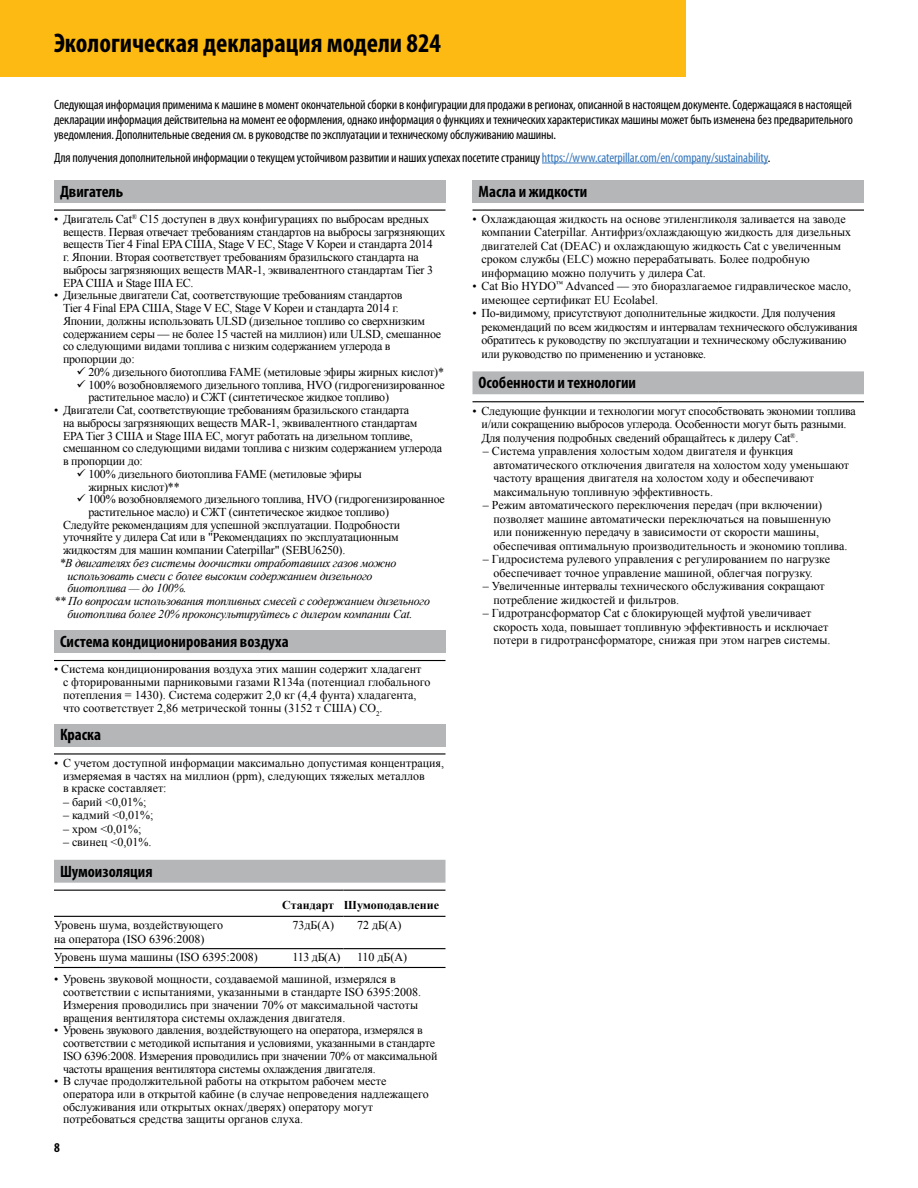
<style>
.page{position:relative;width:918px;height:1188px;background:#fff}
.page>*{position:absolute;margin:0;border:0;box-sizing:border-box;transform-origin:0 0}
.t1{font:700 condensed 27px "Myriad Pro";color:#000}
.t2{font:700 condensed 16.5px "Myriad Pro";color:#000}
.t3{font:condensed 13.5px/15px "Myriad Pro";letter-spacing:-.01em;color:#000;text-align:justify}
.t4{font:700 condensed 13.5px "Myriad Pro";color:#000}
.t5{font:12px/12.8px "Times New Roman";letter-spacing:-.02em;color:#000}
.t6{font:12px/13.5px "Times New Roman";color:#000}
.t7{font:italic 12px "Times New Roman";letter-spacing:-.02em;color:#000}
.t8{font:700 12px "Times New Roman";color:#000}
.s1{color:#3777bc}
</style>
<div class="page">
<div style="left:0;top:0;width:686px;height:76px;background:#fdba12"></div>
<hr style="left:542px;top:163px;width:226px;height:1px;background:#3777bc">
<div style="left:54px;top:180px;width:392px;height:23px;background:#b4b6b8"></div>
<hr style="left:54px;top:210px;width:392px;height:1px;background:#000">
<div style="left:54px;top:630px;width:392px;height:23px;background:#b4b6b8"></div>
<hr style="left:54px;top:660px;width:392px;height:1px;background:#000">
<div style="left:54px;top:724px;width:392px;height:22px;background:#b4b6b8"></div>
<hr style="left:54px;top:753px;width:392px;height:2px;background:#000">
<div style="left:54px;top:860px;width:392px;height:23px;background:#b4b6b8"></div>
<hr style="left:54px;top:890px;width:225px;height:1px;background:#000">
<hr style="left:279px;top:890px;width:65px;height:1px;background:#000">
<hr style="left:344px;top:890px;width:102px;height:1px;background:#000">
<hr style="left:54px;top:916px;width:225px;height:1px;background:#000">
<hr style="left:279px;top:916px;width:65px;height:1px;background:#000">
<hr style="left:344px;top:916px;width:102px;height:1px;background:#000">
<hr style="left:54px;top:948px;width:225px;height:1px;background:#000">
<hr style="left:279px;top:948px;width:65px;height:1px;background:#000">
<hr style="left:344px;top:948px;width:102px;height:1px;background:#000">
<hr style="left:54px;top:967px;width:225px;height:1px;background:#000">
<hr style="left:279px;top:967px;width:65px;height:1px;background:#000">
<hr style="left:344px;top:967px;width:102px;height:1px;background:#000">
<div style="left:472px;top:180px;width:392px;height:23px;background:#b4b6b8"></div>
<hr style="left:472px;top:210px;width:392px;height:1px;background:#000">
<div style="left:472px;top:371px;width:392px;height:23px;background:#b4b6b8"></div>
<hr style="left:472px;top:401px;width:246px;height:1px;background:#000">
<hr style="left:718px;top:401px;width:146px;height:1px;background:#000">
<h1 class="t1" style="left:54px;top:26px;width:389px">Экологическая декларация модели 824</h1>
<p class="t3" style="left:54px;top:97px;width:800px">Следующая информация применима к машине в момент окончательной сборки в конфигурации для продажи в регионах, описанной в настоящем документе. Содержащаяся в настоящей декларации информация действительна на момент ее оформления, однако информация о функциях и технических характеристиках машины может быть изменена без предварительного уведомления. Дополнительные сведения см. в руководстве по эксплуатации и техническому обслуживанию машины.</p>
<p class="t3" style="left:54px;top:150px;width:717px">Для получения дополнительной информации о текущем устойчивом развитии и наших успехах посетите страницу <span class="s1">https://www.caterpillar.com/en/company/sustainability</span>.</p>
<h2 class="t2" style="left:60px;top:181px;width:65px">Двигатель</h2>
<p class="t5" style="left:63px;top:212px;width:384px;text-indent:-9px">• Двигатель Cat<sup>®</sup> C15 доступен в двух конфигурациях по выбросам вредных веществ. Первая отвечает требованиям стандартов на выбросы загрязняющих веществ Tier 4 Final EPA США, Stage V ЕС, Stage V Кореи и стандарта 2014<br>г. Японии. Вторая соответствует требованиям бразильского стандарта на выбросы загрязняющих веществ MAR-1, эквивалентного стандартам Tier 3<br>EPA США и Stage IIIA ЕС.</p>
<p class="t5" style="left:63px;top:289px;width:380px;text-indent:-9px">• Дизельные двигатели Cat, соответствующие требованиям стандартов<br>Tier 4 Final EPA США, Stage V ЕС, Stage V Кореи и стандарта 2014 г.<br>Японии, должны использовать ULSD (дизельное топливо со сверхнизким содержанием серы — не более 15 частей на миллион) или ULSD, смешанное со следующими видами топлива с низким содержанием углерода в пропорции до:</p>
<p class="t5" style="left:77px;top:365px;width:369px">✓ 20% дизельного биотоплива FAME (метиловые эфиры жирных кислот)*</p>
<p class="t5" style="left:88px;top:378px;width:358px;text-indent:-12px">✓ 100% возобновляемого дизельного топлива, HVO (гидрогенизированное растительное масло) и СЖТ (синтетическое жидкое топливо)</p>
<p class="t5" style="left:63px;top:403px;width:381px;text-indent:-9px">• Двигатели Cat, соответствующие требованиям бразильского стандарта<br>на выбросы загрязняющих веществ MAR-1, эквивалентного стандартам<br>EPA Tier 3 США и Stage IIIA ЕС, могут работать на дизельном топливе, смешанном со следующими видами топлива с низким содержанием углерода в пропорции до:</p>
<p class="t5" style="left:88px;top:467px;width:275px;text-indent:-12px">✓ 100% дизельного биотоплива FAME (метиловые эфиры жирных кислот)**</p>
<p class="t5" style="left:77px;top:493px;width:370px">✓ 100% возобновляемого дизельного топлива, HVO (гидрогенизированное</p>
<p class="t5" style="left:88px;top:505px;width:302px">растительное масло) и СЖТ (синтетическое жидкое топливо)</p>
<p class="t5" style="left:63px;top:518px;width:339px">Следуйте рекомендациям для успешной эксплуатации. Подробности</p>
<p class="t5" style="left:63px;top:531px;width:337px">уточняйте у дилера Cat или в "Рекомендациях по эксплуатационным</p>
<p class="t5" style="left:63px;top:544px;width:284px">жидкостям для машин компании Caterpillar" (SEBU6250).</p>
<p class="t7" style="left:60px;top:555px;width:338px">*В двигателях без системы доочистки отработавших газов можно</p>
<p class="t7" style="left:68px;top:567px;width:307px">использовать смеси с более высоким содержанием дизельного</p>
<p class="t7" style="left:68px;top:580px;width:120px">биотоплива — до 100%.</p>
<p class="t7" style="left:54px;top:593px;width:378px">** По вопросам использования топливных смесей с содержанием дизельного</p>
<p class="t7" style="left:68px;top:606px;width:347px">биотоплива более 20% проконсультируйтесь с дилером компании Cat.</p>
<h2 class="t2" style="left:60px;top:631px;width:230px">Система кондиционирования воздуха</h2>
<p class="t6" style="left:63px;top:663px;width:369px;line-height:12.8px;text-indent:-9px">• Система кондиционирования воздуха этих машин содержит хладагент<br>с фторированными парниковыми газами R134a (потенциал глобального потепления = 1430). Система содержит 2,0 кг (4,4 фунта) хладагента, что соответствует 2,86 метрической тонны (3152 т США) CO<sub>2</sub>.</p>
<h2 class="t2" style="left:60px;top:725px;width:43px">Краска</h2>
<p class="t6" style="left:63px;top:756px;width:383px;line-height:12.8px;text-indent:-9px">• С учетом доступной информации максимально допустимая концентрация, измеряемая в частях на миллион (ppm), следующих тяжелых металлов<br>в краске составляет:</p>
<p class="t5" style="left:63px;top:795px;width:85px">– барий &lt;0,01%;</p>
<p class="t6" style="left:63px;top:808px;width:92px">– кадмий &lt;0,01%;</p>
<p class="t5" style="left:63px;top:822px;width:80px">– хром &lt;0,01%;</p>
<p class="t6" style="left:63px;top:835px;width:90px">– свинец &lt;0,01%.</p>
<h2 class="t2" style="left:60px;top:861px;width:94px">Шумоизоляция</h2>
<p class="t8" style="left:282px;top:896px;width:158px">Стандарт Шумоподавление</p>
<p class="t6" style="left:54px;top:918px;width:171px">Уровень шума, воздействующего на оператора (ISO 6396:2008)</p>
<p class="t5" style="left:292px;top:919px;width:43px">73дБ(А)</p>
<p class="t5" style="left:357px;top:919px;width:46px">72 дБ(А)</p>
<p class="t6" style="left:54px;top:951px;width:205px">Уровень шума машины (ISO 6395:2008)</p>
<p class="t5" style="left:292px;top:951px;width:49px">113 дБ(А)</p>
<p class="t5" style="left:357px;top:951px;width:52px">110 дБ(А)</p>
<p class="t6" style="left:63px;top:973px;width:360px;line-height:12.8px;text-indent:-9px">• Уровень звуковой мощности, создаваемой машиной, измерялся в соответствии с испытаниями, указанными в стандарте ISO 6395:2008.<br>Измерения проводились при значении 70% от максимальной частоты вращения вентилятора системы охлаждения двигателя.</p>
<p class="t5" style="left:63px;top:1024px;width:376px;text-indent:-9px">• Уровень звукового давления, воздействующего на оператора, измерялся в соответствии с методикой испытания и условиями, указанными в стандарте ISO 6396:2008. Измерения проводились при значении 70% от максимальной частоты вращения вентилятора системы охлаждения двигателя.</p>
<p class="t6" style="left:63px;top:1075px;width:367px;line-height:12.8px;text-indent:-9px">• В случае продолжительной работы на открытом рабочем месте оператора или в открытой кабине (в случае непроведения надлежащего обслуживания или открытых окнах/дверях) оператору могут потребоваться средства защиты органов слуха.</p>
<h2 class="t2" style="left:478px;top:181px;width:110px">Масла и жидкости</h2>
<p class="t6" style="left:482px;top:212px;width:371px;text-indent:-9px">• Охлаждающая жидкость на основе этиленгликоля заливается на заводе компании Caterpillar. Антифриз/охлаждающую жидкость для дизельных двигателей Cat (DEAC) и охлаждающую жидкость Cat с увеличенным сроком службы (ELC) можно перерабатывать. Более подробную информацию можно получить у дилера Cat.</p>
<p class="t6" style="left:482px;top:279px;width:371px;text-indent:-9px">• Cat Bio HYDO<sup>™</sup> Advanced — это биоразлагаемое гидравлическое масло, имеющее сертификат EU Ecolabel.</p>
<p class="t5" style="left:482px;top:306px;width:378px;line-height:13.5px;text-indent:-9px">• По-видимому, присутствуют дополнительные жидкости. Для получения рекомендаций по всем жидкостям и интервалам технического обслуживания обратитесь к руководству по эксплуатации и техническому обслуживанию или руководство по применению и установке.</p>
<h2 class="t2" style="left:478px;top:372px;width:159px">Особенности и технологии</h2>
<p class="t5" style="left:482px;top:404px;width:376px;line-height:13.5px;text-indent:-9px">• Следующие функции и технологии могут способствовать экономии топлива и/или сокращению выбросов углерода. Особенности могут быть разными.<br>Для получения подробных сведений обращайтесь к дилеру Cat<sup>®</sup>.</p>
<p class="t6" style="left:493px;top:444px;width:357px;text-indent:-10px">– Система управления холостым ходом двигателя и функция автоматического отключения двигателя на холостом ходу уменьшают частоту вращения двигателя на холостом ходу и обеспечивают максимальную топливную эффективность.</p>
<p class="t6" style="left:493px;top:498px;width:355px;text-indent:-10px">– Режим автоматического переключения передач (при включении) позволяет машине автоматически переключаться на повышенную или пониженную передачу в зависимости от скорости машины, обеспечивая оптимальную производительность и экономию топлива.</p>
<p class="t6" style="left:483px;top:552px;width:349px;text-align:center">– Гидросистема рулевого управления с регулированием по нагрузке обеспечивает точное управление машиной, облегчая погрузку.</p>
<p class="t6" style="left:493px;top:579px;width:333px;text-indent:-10px">– Увеличенные интервалы технического обслуживания сокращают потребление жидкостей и фильтров.</p>
<p class="t6" style="left:493px;top:606px;width:339px;text-indent:-10px">– Гидротрансформатор Cat с блокирующей муфтой увеличивает скорость хода, повышает топливную эффективность и исключает потери в гидротрансформаторе, снижая при этом нагрев системы.</p>
<p class="t4" style="left:54px;top:1139px;width:7px">8</p>
</div>
